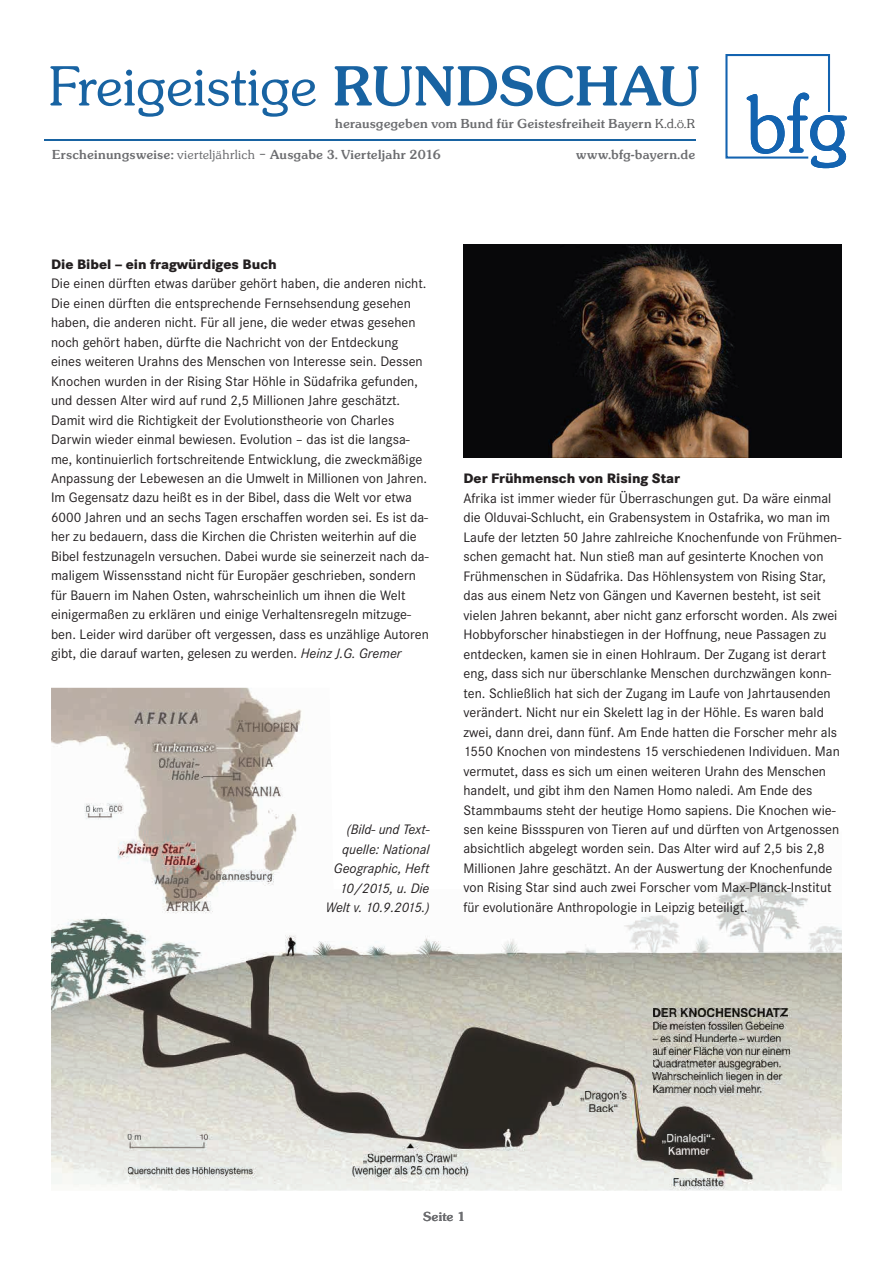
<style>
.page{position:relative;width:893px;height:1263px;background:#fff}
.page>*{position:absolute;margin:0;border:0;box-sizing:border-box;transform-origin:0 0}
.t1{font:300 54.6px "Sunset Serial";letter-spacing:-.01em;color:#1863a2}
.t2{font:37.35px "Sunset Serial";letter-spacing:-.02em;color:#6c6d70}
.t3{font:14.25px/19.5px "Corporate S";color:#231f20}
.t4{font:italic 14.25px/19.5px "Corporate S";color:#231f20;text-align:right}
.t5{font:800 14.25px "Corporate S";color:#231f20}
.t6{font:500 12.6px "Sunset Serial";letter-spacing:.015em;color:#6c6d70}
.s1{font-weight:500}
.s2{font-weight:300}
.s3{font-weight:300;color:#57585a}
.s4{font-style:italic}
</style>
<div class="page">
<svg style="left:725px;top:54px;width:122px;height:114px"></svg>
<hr style="left:44px;top:139px;width:651px;height:1px;background:#1863a2">
<img style="left:463px;top:244px;width:379px;height:213px">
<img style="left:51px;top:688px;width:791px;height:503px">
<img style="left:86px;top:806px;width:30px;height:6px">
<img style="left:135px;top:713px;width:59px;height:10px">
<img style="left:154px;top:744px;width:51px;height:8px">
<img style="left:159px;top:759px;width:45px;height:8px">
<img style="left:172px;top:770px;width:31px;height:9px">
<img style="left:236px;top:721px;width:68px;height:11px">
<img style="left:238px;top:758px;width:40px;height:9px">
<img style="left:221px;top:787px;width:65px;height:9px">
<img style="left:119px;top:844px;width:76px;height:12px">
<img style="left:165px;top:856px;width:33px;height:9px">
<img style="left:165px;top:856px;width:30px;height:1px">
<img style="left:156px;top:875px;width:38px;height:11px">
<img style="left:174px;top:887px;width:29px;height:11px">
<img style="left:167px;top:902px;width:47px;height:8px">
<img style="left:204px;top:871px;width:65px;height:11px">
<img style="left:581px;top:1092px;width:42px;height:9px">
<img style="left:589px;top:1104px;width:26px;height:8px">
<img style="left:653px;top:1009px;width:127px;height:8px">
<img style="left:653px;top:1022px;width:122px;height:7px">
<img style="left:653px;top:1035px;width:119px;height:7px">
<img style="left:653px;top:1047px;width:129px;height:8px">
<img style="left:653px;top:1060px;width:114px;height:9px">
<img style="left:653px;top:1073px;width:119px;height:9px">
<img style="left:653px;top:1085px;width:103px;height:8px">
<img style="left:128px;top:1134px;width:22px;height:6px">
<img style="left:128px;top:1168px;width:110px;height:8px">
<img style="left:364px;top:1154px;width:85px;height:9px">
<img style="left:353px;top:1167px;width:104px;height:9px">
<img style="left:663px;top:1134px;width:47px;height:9px">
<img style="left:668px;top:1147px;width:36px;height:7px">
<img style="left:673px;top:1179px;width:43px;height:7px">
<img style="left:463px;top:878px;width:379px;height:74px">
<h1 class="t1" style="left:49px;top:40px;width:653px">Freigeistige <span class="s1">RUNDSCHAU</span></h1>
<p class="t6" style="left:52px;top:143px;width:390px">Erscheinungsweise: <span class="s2">vierteljährlich –</span> Ausgabe 3. Vierteljahr 2016</p>
<p class="t6" style="left:335px;top:112px;width:361px">herausgegeben vom Bund für Geistesfreiheit Bayern <span class="s3">K.d.ö.R</span></p>
<p class="t6" style="left:576px;top:143px;width:120px">www.bfg-bayern.de</p>
<h2 class="t2" style="left:321px;top:108px;width:117px">Bayern</h2>
<p class="t5" style="left:51px;top:255px;width:227px">Die Bibel – ein fragwürdiges Buch</p>
<p class="t3" style="left:51px;top:274px;width:379px">Die einen dürften etwas darüber gehört haben, die anderen nicht.<br>Die einen dürften die entsprechende Fernsehsendung gesehen haben, die anderen nicht. Für all jene, die weder etwas gesehen noch gehört haben, dürfte die Nachricht von der Entdeckung eines weiteren Urahns des Menschen von Interesse sein. Dessen Knochen wurden in der Rising Star Höhle in Südafrika gefunden, und dessen Alter wird auf rund 2,5 Millionen Jahre geschätzt.<br>Damit wird die Richtigkeit der Evolutionstheorie von Charles Darwin wieder einmal bewiesen. Evolution – das ist die langsa&shy;me, kontinuierlich fortschreitende Entwicklung, die zweckmäßige Anpassung der Lebewesen an die Umwelt in Millionen von Jahren.<br>Im Gegensatz dazu heißt es in der Bibel, dass die Welt vor etwa 6000 Jahren und an sechs Tagen erschaffen worden sei. Es ist da&shy;her zu bedauern, dass die Kirchen die Christen weiterhin auf die Bibel festzunageln versuchen. Dabei wurde sie seinerzeit nach da&shy;maligem Wissensstand nicht für Europäer geschrieben, sondern für Bauern im Nahen Osten, wahrscheinlich um ihnen die Welt einiger maßen zu erklären und einige Verhaltensregeln mitzuge&shy;ben. Leider wird darüber oft vergessen, dass es unzählige Autoren gibt, die darauf warten, gelesen zu werden. <span class="s4">Heinz J.G. Gremer</span></p>
<p class="t4" style="left:326px;top:820px;width:105px">(Bild- und Text&shy;quelle: National<br>Geographic, Heft<br>10/2015, u. Die<br>Welt v. 10.9.2015.)</p>
<p class="t5" style="left:463px;top:470px;width:218px">Der Frühmensch von Rising Star</p>
<p class="t3" style="left:463px;top:488px;width:379px">Afrika ist immer wieder für Überraschungen gut. Da wäre einmal die Olduvai-Schlucht, ein Grabensystem in Ostafrika, wo man im Laufe der letzten 50 Jahre zahlreiche Knochenfunde von Frühmen&shy;schen gemacht hat. Nun stieß man auf gesinterte Knochen von Frühmenschen in Südafrika. Das Höhlensystem von Rising Star, das aus einem Netz von Gängen und Kavernen besteht, ist seit vielen Jahren bekannt, aber nicht ganz erforscht worden. Als zwei Hobbyforscher hinabstiegen in der Hoffnung, neue Passagen zu entdecken, kamen sie in einen Hohlraum. Der Zugang ist derart eng, dass sich nur überschlanke Menschen durchzwängen konn&shy;ten. Schließlich hat sich der Zugang im Laufe von Jahrtausenden verändert. Nicht nur ein Skelett lag in der Höhle. Es waren bald zwei, dann drei, dann fünf. Am Ende hatten die Forscher mehr als 1550 Knochen von mindestens 15 verschiedenen Individuen. Man vermutet, dass es sich um einen weiteren Urahn des Menschen handelt, und gibt ihm den Namen Homo naledi. Am Ende des Stammbaums steht der heutige Homo sapiens. Die Knochen wie&shy;sen keine Bissspuren von Tieren auf und dürften von Artgenossen absichtlich abgelegt worden sein. Das Alter wird auf 2,5 bis 2,8<br>Millionen Jahre geschätzt. An der Auswertung der Knochenfunde von Rising Star sind auch zwei Forscher vom Max-Planck-Institut für evolutionäre Anthropologie in Leipzig beteiligt.</p>
<p class="t6" style="left:423px;top:1206px;width:44px">Seite 1</p>
</div>
